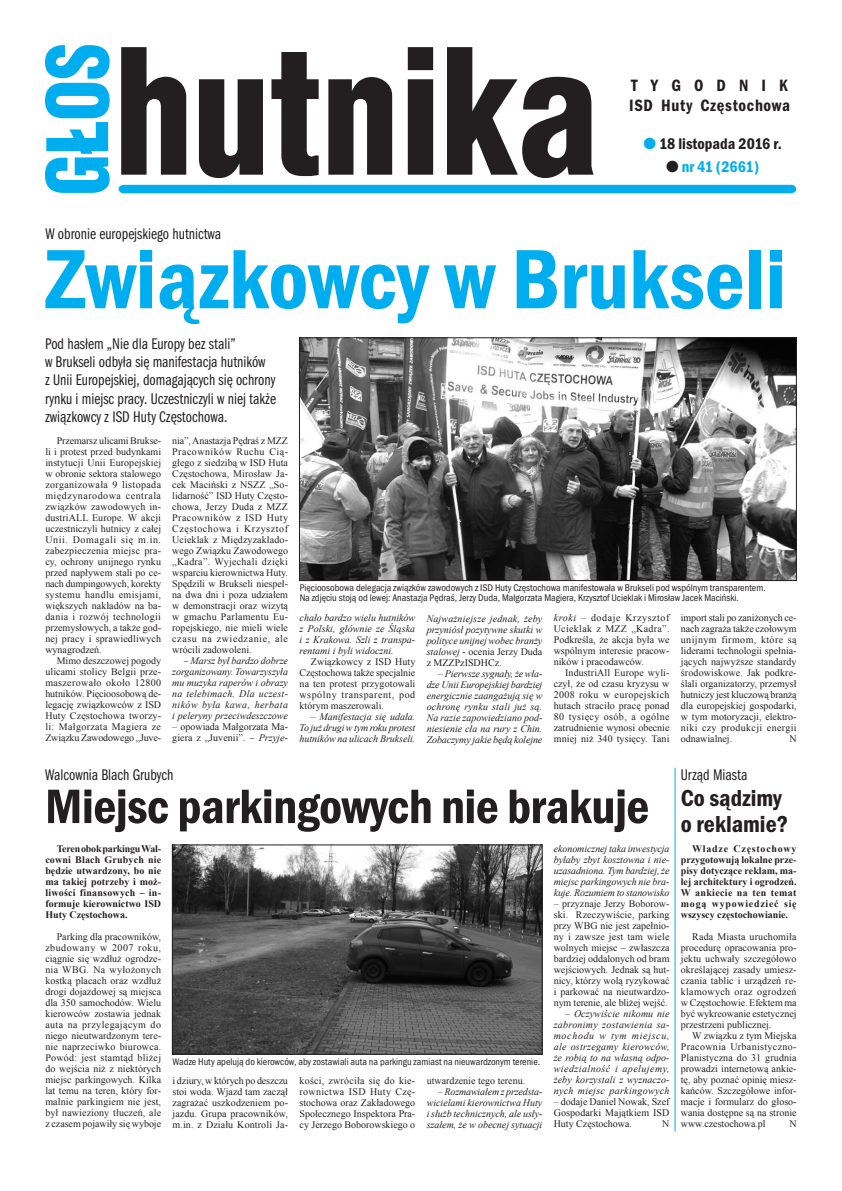
<style>
.page{position:relative;width:842px;height:1191px;background:#fff}
.page>*{position:absolute;margin:0;border:0;box-sizing:border-box;transform-origin:0 0}
.t1{font:600 condensed 87px "Franklin Got Itc TEE";color:#00aeef}
.t2{font:600 condensed 50px "Franklin Got Itc TEE";letter-spacing:-.01em;color:#231f20}
.t3{font:600 condensed 24px/26px "Franklin Got Itc TEE";color:#231f20}
.t4{font:600 condensed 17px/20px "Franklin Got Itc TEE";letter-spacing:.04em;color:#231f20}
.t5{font:16px/18px "Franklin Got Itc TEE Book Comp";color:#231f20}
.t6{font:600 condensed 16px/22.7px "Franklin Got Itc TEE";color:#231f20;text-align:center}
.t7{font:10px/11px "Times New Roman";color:#231f20;text-align:justify}
.t8{font:italic 10px/11px "Times New Roman";color:#231f20;text-align:justify}
.t9{font:condensed 10px/10px "Franklin Got Itc TEE";color:#231f20}
.t10{font:700 10px/11px "Times New Roman";color:#231f20;text-align:justify}
.s1{font-family:"Dixieland Normal";font-weight:400;font-stretch:normal;color:#00aeef}
.s2{font-family:"Dixieland Normal";font-weight:400;font-stretch:normal}
.s3{color:#00aeef}
.s4{font-family:"Minion Pro"}
.s5{font-style:italic}
.s6{font-style:normal}
</style>
<div class="page">
<div style="left:119px;top:185px;width:677px;height:8px;background:#00aeef"></div>
<svg style="left:45px;top:45px;width:65px;height:148px"></svg>
<svg style="left:121px;top:47px;width:473px;height:131px;fill:#231f20"></svg>
<img style="left:174px;top:846px;width:366px;height:206px">
<div style="left:172px;top:844px;width:370px;height:210px;border:1px solid #231f20"></div>
<img style="left:301px;top:339px;width:494px;height:240px">
<div style="left:299px;top:337px;width:498px;height:244px;border:1px solid #231f20"></div>
<hr style="left:674px;top:767px;width:2px;height:364px;background:#00aeef">
<h3 class="t4" style="left:629px;top:75px;width:162px">tygodnik<br>ISD Huty Częstochowa</h3>
<h3 class="t6" style="left:643px;top:133px;width:140px"><span class="s1">l</span> 18 listopada 2016 r. <span class="s2">l</span> <span class="s3">nr 41 (2661)</span></h3>
<h3 class="t5" style="left:45px;top:225px;width:177px">W obronie europejskiego hutnictwa</h3>
<h1 class="t1" style="left:45px;top:230px;width:742px">Związkowcy w Brukseli</h1>
<h3 class="t5" style="left:45px;top:335px;width:233px">Pod hasłem „Nie dla Europy bez stali”<br>w Brukseli odbyła się manifestacja hutników<br>z Unii Europejskiej, domagających się ochrony rynku i miejsc pracy. Uczestniczyli w niej także związkowcy z ISD Huty Częstochowa.</h3>
<p class="t7" style="left:45px;top:435px;width:117px;text-indent:11px">Przemarsz ulicami Brukse&shy;li i protest przed budynkami instytucji Unii Europejskiej w obronie sektora stalowego zorganizowała 9 listopada międzynarodowa centrala związków zawodowych in&shy;dustriALL Europe. W akcji uczestniczyli hutnicy z całej Unii. Domagali się m.in. zabezpieczenia miejsc pra&shy;cy, ochrony unijnego rynku przed napływem stali po ce&shy;nach dumpingowych, korekty systemu handlu emisjami, większych nakładów na ba&shy;dania i rozwój technologii przemysłowych, a także god&shy;nej pracy i sprawiedliwych wynagrodzeń.</p>
<p class="t7" style="left:45px;top:655px;width:117px;text-indent:11px">Mimo deszczowej pogody ulicami stolicy Belgii prze&shy;maszerowało około 12800 hutników. Pięcioosobową de&shy;legację związkowców z ISD Huty Częstochowa tworzy&shy;li: Małgorzata Magiera ze Związku Zawodowego „Juve-</p>
<p class="t7" style="left:172px;top:435px;width:117px">nia”, Anastazja Pędraś z MZZ Pracowników Ruchu Cią&shy;głego z siedzibą w ISD Huta Częstochowa, Mirosław Ja&shy;cek Maciński z NSZZ „So&shy;lidarność” ISD Huty Często&shy;chowa, Jerzy Duda z MZZ Pracowników z ISD Huty Częstochowa i Krzysztof Ucieklak z Międzyzakłado&shy;wego Związku Zawodowego „Kadra”. Wyjechali dzięki wsparciu kierownictwa Huty.<br>Spędzili w Brukseli niespeł&shy;na dwa dni i poza udziałem w demonstracji oraz wizytą w gmachu Parlamentu Eu&shy;ropejskiego, nie mieli wiele czasu na zwiedzanie, ale wrócili zadowoleni.</p>
<p class="t8" style="left:172px;top:655px;width:117px;text-indent:11px"><span class="s4">–</span> Marsz był bardzo dobrze zorganizowany. Towarzyszyła mu muzyka raperów i obrazy na telebimach. Dla uczest&shy;ników była kawa, herbata i peleryny przeciwdeszczowe</p>
<p class="t7" style="left:172px;top:721px;width:117px"><span class="s5">–</span> opowiada Małgorzata Ma&shy;giera z „Juvenii”. <span class="s4">–</span> <span class="s5">Przyje-</span></p>
<p class="t9" style="left:300px;top:583px;width:467px">Pięcioosobowa delegacja związków zawodowych z ISD Huty Częstochowa manifestowała w Brukseli pod wspólnym transparentem.<br>Na zdjęciu stoją od lewej: Anastazja Pędraś, Jerzy Duda, Małgorzata Magiera, Krzysztof Ucieklak i Mirosław Jacek Maciński.</p>
<p class="t8" style="left:300px;top:612px;width:117px">chało bardzo wielu hutników z Polski, głównie ze Śląska i z Krakowa. Szli z transpa&shy;rentami i byli widoczni.</p>
<p class="t7" style="left:300px;top:656px;width:117px;text-indent:11px">Związkowcy z ISD Huty Częstochowa także specjalnie na ten protest przygotowali wspólny transparent, pod którym maszerowali.</p>
<p class="t8" style="left:300px;top:711px;width:117px;text-indent:11px">– Manifestacja się udała.<br>To już drugi w tym roku protest hutników na ulicach Brukseli.</p>
<p class="t8" style="left:427px;top:612px;width:117px">Najważniejsze jednak, żeby przyniósł pozytywne skutki w polityce unijnej wobec branży stalowej - <span class="s6">ocenia Jerzy Duda z MZZPzISDHCz.</span></p>
<p class="t8" style="left:427px;top:667px;width:117px;text-indent:11px">– Pierwsze sygnały, że wła&shy;dze Unii Europejskiej bardziej energicznie zaangażują się w ochronę rynku stali już są.<br>Na razie zapowiedziano pod&shy;niesienie cła na rury z Chin.<br>Zobaczymy jakie będą kolejne</p>
<p class="t7" style="left:554px;top:611px;width:117px"><span class="s5">kroki –</span> dodaje Krzysztof Ucieklak z MZZ „Kadra”.<br>Podkreśla, że akcja była we wspólnym interesie pracow&shy;ników i pracodawców.</p>
<p class="t7" style="left:554px;top:666px;width:117px;text-indent:11px">IndustriAll Europe wyli&shy;czył, że od czasu kryzysu w 2008 roku w europejskich hutach straciło pracę ponad 80 tysięcy osób, a ogólne zatrudnienie wynosi obecnie mniej niż 340 tysięcy. Tani</p>
<p class="t7" style="left:681px;top:611px;width:117px">import stali po zaniżonych ce&shy;nach zagraża także czołowym unijnym firmom, które są liderami technologii spełnia&shy;jących najwyższe standardy środowiskowe. Jak podkre&shy;ślali organizatorzy, przemysł hutniczy jest kluczową branżą dla europejskiej gospodarki, w tym motoryzacji, elektro&shy;niki czy produkcji energii odnawialnej.</p>
<p class="t7" style="left:789px;top:732px;width:9px">N</p>
<h3 class="t5" style="left:45px;top:766px;width:130px">Walcownia Blach Grubych</h3>
<h2 class="t2" style="left:45px;top:778px;width:606px">Miejsc parkingowych nie brakuje</h2>
<p class="t10" style="left:45px;top:842px;width:117px;text-indent:11px">Teren obok parkingu Wal&shy;cowni Blach Grubych nie będzie utwardzony, bo nie ma takiej potrzeby i moż&shy;liwości finansowych – in&shy;formuje kierownictwo ISD Huty Częstochowa.</p>
<p class="t7" style="left:45px;top:930px;width:117px;text-indent:11px">Parking dla pracowników, zbudowany w 2007 roku, ciągnie się wzdłuż ogrodze&shy;nia WBG. Na wyłożonych kostką placach oraz wzdłuż drogi dojazdowej są miejsca dla 350 samochodów. Wielu kierowców zostawia jednak auta na przylegającym do niego nieutwardzonym tere&shy;nie naprzeciwko biurowca.<br>Powód: jest stamtąd bliżej do wejścia niż z niektórych miejsc parkingowych. Kilka lat temu na teren, który for&shy;malnie parkingiem nie jest, był nawieziony tłuczeń, ale z czasem pojawiły się wyboje</p>
<p class="t9" style="left:173px;top:1056px;width:369px">Wadze Huty apelują do kierowców, aby zostawiali auta na parkingu zamiast na nieuwardzonym terenie.</p>
<p class="t7" style="left:172px;top:1074px;width:117px">i dziury, w których po deszczu stoi woda. Wjazd tam zaczął zagrażać uszkodzeniem po&shy;jazdu. Grupa pracowników, m.in. z Działu Kontroli Ja-</p>
<p class="t7" style="left:300px;top:1074px;width:117px">kości, zwróciła się do kie&shy;rownictwa ISD Huty Czę&shy;stochowa oraz Zakładowego Społecznego Inspektora Pra&shy;cy Jerzego Boborowskiego o</p>
<p class="t7" style="left:427px;top:1074px;width:100px">utwardzenie tego terenu.</p>
<p class="t8" style="left:427px;top:1085px;width:117px;text-indent:11px">– Rozmawiałem z przedsta&shy;wicielami kierownictwa Huty i służb technicznych, ale usły&shy;szałem, że w obecnej sytuacji</p>
<p class="t8" style="left:554px;top:843px;width:117px">ekonomicznej taka inwestycja byłaby zbyt kosztowna i nie&shy;uzasadniona. Tym bardziej, że miejsc parkingowych nie bra&shy;kuje. Rozumiem to stanowisko</p>
<p class="t7" style="left:554px;top:898px;width:117px"><span class="s5">–</span> przyznaje Jerzy Boborow&shy;ski. Rzeczywiście, parking przy WBG nie jest zapełnio&shy;ny i zawsze jest tam wiele wolnych miejsc – zwłaszcza bardziej oddalonych od bram wejściowych. Jednak są hut&shy;nicy, którzy wolą ryzykować i parkować na nieutwardzo&shy;nym terenie, ale bliżej wejść.</p>
<p class="t8" style="left:554px;top:1008px;width:117px;text-indent:11px">– Oczywiście nikomu nie zabronimy zostawienia sa&shy;mochodu w tym miejscu, ale ostrzegamy kierowców, że robią to na własną odpo&shy;wiedzialność i apelujemy, żeby korzystali z wyznaczo&shy;nych miejsc parkingowych</p>
<p class="t7" style="left:554px;top:1096px;width:117px"><span class="s5">–</span> dodaje Daniel Nowak, Szef Gospodarki Majątkiem ISD Huty Częstochowa.</p>
<p class="t7" style="left:662px;top:1118px;width:9px">N</p>
<h3 class="t5" style="left:681px;top:766px;width:68px">Urząd Miasta</h3>
<h3 class="t3" style="left:681px;top:785px;width:109px">Co sądzimy o reklamie?</h3>
<p class="t10" style="left:681px;top:842px;width:117px;text-indent:11px">Władze Częstochowy przygotowują lokalne prze&shy;pisy dotyczące reklam, ma&shy;łej architektury i ogrodzeń.<br>W ankiecie na ten temat mogą wypowiedzieć się wszyscy częstochowianie.</p>
<p class="t7" style="left:681px;top:930px;width:117px;text-indent:11px">Rada Miasta uruchomiła procedurę opracowania pro&shy;jektu uchwały szczegółowo określającej zasady umiesz&shy;czania tablic i urządzeń re&shy;klamowych oraz ogrodzeń w Częstochowie. Efektem ma być wykreowanie estetycznej przestrzeni publicznej.</p>
<p class="t7" style="left:681px;top:1029px;width:117px;text-indent:11px">W związku z tym Miejska Pracownia Urbanistyczno-Planistyczna do 31 grudnia prowadzi internetową ankie&shy;tę, aby poznać opinię miesz&shy;kańców. Szczegółowe infor&shy;macje i formularz do głoso&shy;wania dostępne są na stronie www.czestochowa.pl</p>
<p class="t7" style="left:789px;top:1117px;width:9px">N</p>
</div>
